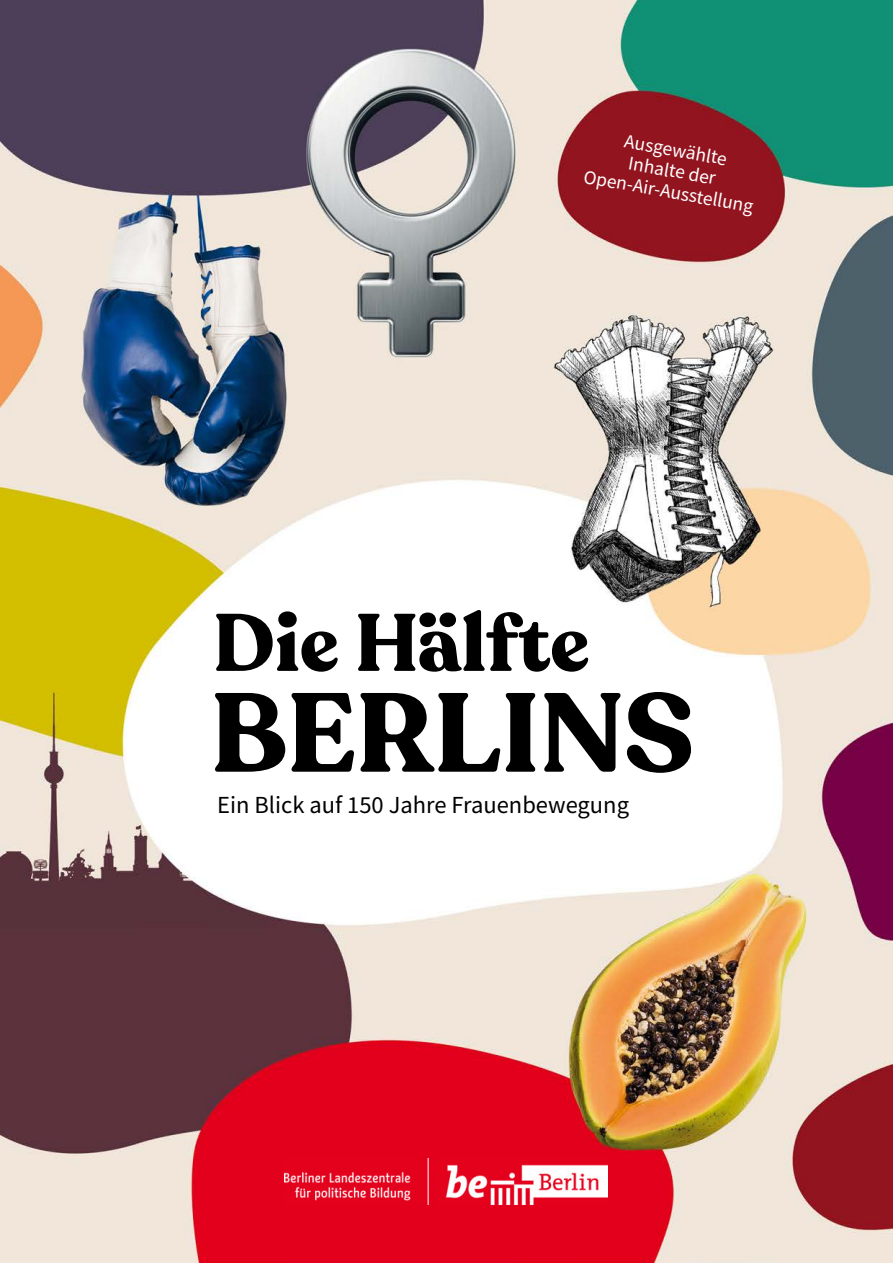
<style>
.page{position:relative;width:893px;height:1263px;background:#fff}
.page>*{position:absolute;margin:0;border:0;box-sizing:border-box;transform-origin:0 0}
.Titel_H1b_Titel{font:700 110.85px "Recoleta";color:#000}
.Titel_H1a_Titel{font:700 80.4px "Recoleta";color:#000}
.Einleitungstext{font:24.45px "Source Sans Pro";color:#000}
.Einleitungstext-2{font:19.5px/21px "Source Sans Pro";color:#fff;text-align:center}
</style>
<div class="page">
<img style="left:0;top:0;width:893px;height:1263px">
<img style="left:285px;top:1158px;width:322px;height:46px">
<p class="Einleitungstext-2" style="left:627px;top:130px;width:105px;rotate:10deg">Ausgewählte</p>
<p class="Einleitungstext-2" style="left:589px;top:145px;width:174px;rotate:10deg">Inhalte der<br>Open-Air-Ausstellung</p>
<h1 class="Titel_H1a_Titel" style="left:213px;top:593px;width:378px">Die Hälfte</h1>
<h1 class="Titel_H1b_Titel" style="left:210px;top:664px;width:485px">BERLINS</h1>
<p class="Einleitungstext" style="left:217px;top:789px;width:413px">Ein Blick auf 150 Jahre Frauenbewegung</p>
</div>
